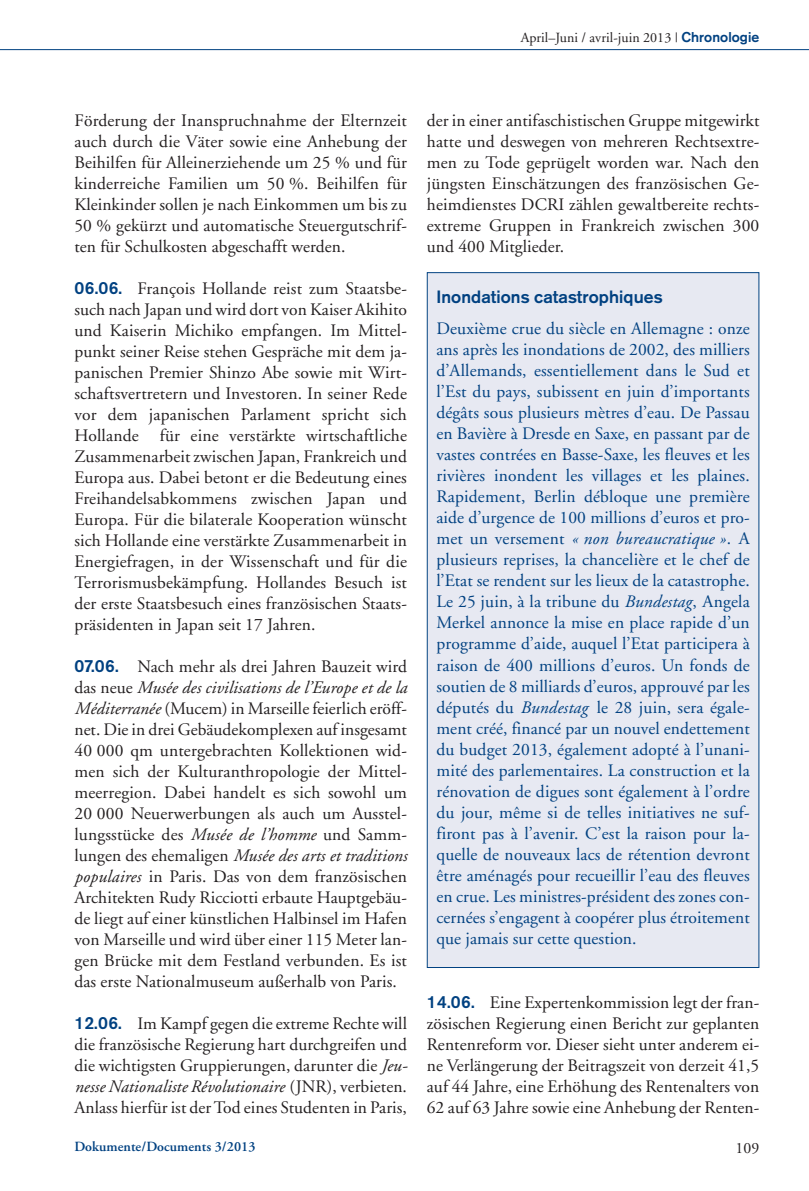
<style>
.page{position:relative;width:809px;height:1191px;background:#fff}
.page>*{position:absolute;margin:0;border:0;box-sizing:border-box;transform-origin:0 0}
.t1{font:17.5px/21px "Adobe Garamond";letter-spacing:.005em;color:#231f20;text-align:justify}
.t2{font:17.5px/21px "Adobe Garamond";letter-spacing:.005em;color:#014181;text-align:justify}
.t3{font:700 17.5px "Akzidenz Grotesk";letter-spacing:.005em;color:#014181}
.t4{font:15.75px "Adobe Garamond";color:#231f20}
.t5{font:14px "Adobe Garamond";letter-spacing:.005em;color:#231f20}
.t6{font:600 14px "Adobe Garamond";letter-spacing:.005em;color:#014181}
.s1{font-family:"Akzidenz Grotesk";font-weight:700;color:#014181}
.s2{font-family:"Akzidenz Grotesk BE";font-weight:500;color:#014181}
.s3{font-style:italic}
</style>
<div class="page">
<hr style="left:0;top:49px;width:809px;height:1px;background:#014181">
<div style="left:427px;top:273px;width:331px;height:694px;background:#e7e9f2"></div>
<p class="t5" style="left:520px;top:32px;width:240px">April–Juni / avril-juin 2013 | <span class="s1">Chronologie</span></p>
<p class="t1" style="left:74px;top:111px;width:334px">Förderung der Inanspruchnahme der Elternzeit auch durch die Väter sowie eine Anhebung der Beihilfen für Alleinerziehende um 25 % und für kinderreiche Familien um 50 %. Beihilfen für Kleinkinder sollen je nach Einkommen um bis zu 50 % gekürzt und automatische Steuergutschrif&shy;ten für Schulkosten abgeschafft werden.</p>
<p class="t1" style="left:74px;top:279px;width:334px"><span class="s2">06.06.</span> François Hollande reist zum Staatsbe&shy;such nach Japan und wird dort von Kaiser Akihito und Kaiserin Michiko empfangen. Im Mittel&shy;punkt seiner Reise stehen Gespräche mit dem ja&shy;panischen Premier Shinzo Abe sowie mit Wirt&shy;schaftsvertretern und Investoren. In seiner Rede vor dem japanischen Parlament spricht sich Hollande für eine verstärkte wirtschaftliche Zusammenarbeit zwischen Japan, Frankreich und Europa aus. Dabei betont er die Bedeutung eines Freihandelsabkommens zwischen Japan und Europa. Für die bilaterale Kooperation wünscht sich Hollande eine verstärkte Zusammenarbeit in Energiefragen, in der Wissenschaft und für die Terrorismusbekämpfung. Hollandes Besuch ist der erste Staatsbesuch eines französischen Staats&shy;präsidenten in Japan seit 17 Jahren.</p>
<p class="t1" style="left:74px;top:657px;width:334px"><span class="s2">07.06.</span> Nach mehr als drei Jahren Bauzeit wird das neue <span class="s3">Musée des civilisations de l’Europe et de la Méditerranée</span> (Mucem) in Marseille feierlich eröff&shy;net. Die in drei Gebäudekomplexen auf insgesamt 40 000 qm untergebrachten Kollektionen wid&shy;men sich der Kulturanthropologie der Mittel&shy;meerregion. Dabei handelt es sich sowohl um 20 000 Neuerwerbungen als auch um Ausstel&shy;lungsstücke des <span class="s3">Musée de l’homme</span> und Samm&shy;lungen des ehemaligen <span class="s3">Musée des arts et traditions populaires</span> in Paris. Das von dem französischen Architekten Rudy Ricciotti erbaute Hauptgebäu&shy;de liegt auf einer künstlichen Halbinsel im Hafen von Marseille und wird über einer 115 Meter lan&shy;gen Brücke mit dem Festland verbunden. Es ist das erste Nationalmuseum außerhalb von Paris.</p>
<p class="t1" style="left:74px;top:1014px;width:335px"><span class="s2">12.06.</span> Im Kampf gegen die extreme Rechte will die französische Regierung hart durchgreifen und die wichtigsten Gruppierungen, darunter die <span class="s3">Jeu&shy;nesse Nationaliste Révolutionaire</span> (JNR), verbieten.<br>Anlass hierfür ist derTod eines Studenten in Paris,</p>
<p class="t1" style="left:427px;top:111px;width:334px">der in einer antifaschistischen Gruppe mitgewirkt hatte und deswegen von mehreren Rechtsextre&shy;men zu Tode geprügelt worden war. Nach den jüngsten Einschätzungen des französischen Ge&shy;heimdienstes DCRI zählen gewaltbereite rechts&shy;extreme Gruppen in Frankreich zwischen 300 und 400 Mitglieder.</p>
<p class="t3" style="left:436px;top:290px;width:227px">Inondations catastrophiques</p>
<p class="t2" style="left:436px;top:320px;width:315px">Deuxième crue du siècle en Allemagne : onze ans après les inondations de 2002, des milliers d’Allemands, essentiellement dans le Sud et l’Est du pays, subissent en juin d’importants dégâts sous plusieurs mètres d’eau. De Passau en Bavière à Dresde en Saxe, en passant par de vastes contrées en Basse-Saxe, les fleuves et les rivières inondent les villages et les plaines.<br>Rapidement, Berlin débloque une première aide d’urgence de 100 millions d’euros et pro&shy;met un versement <span class="s3">« non bureaucratique »</span>. A plusieurs reprises, la chancelière et le chef de l’Etat se rendent sur les lieux de la catastrophe.<br>Le 25 juin, à la tribune du <span class="s3">Bundestag</span>, Angela Merkel annonce la mise en place rapide d’un programme d’aide, auquel l’Etat participera à raison de 400 millions d’euros. Un fonds de soutien de 8 milliards d’euros, approuvé par les députés du <span class="s3">Bundestag</span> le 28 juin, sera égale&shy;ment créé, financé par un nouvel endettement du budget 2013, également adopté à l’unani&shy;mité des parlementaires. La construction et la rénovation de digues sont également à l’ordre du jour, même si de telles initiatives ne suf&shy;firont pas à l’avenir. C’est la raison pour la&shy;quelle de nouveaux lacs de rétention devront être aménagés pour recueillir l’eau des fleuves en crue. Les ministres-président des zones con&shy;cernées s’engagent à coopérer plus étroitement que jamais sur cette question.</p>
<p class="t1" style="left:427px;top:993px;width:334px"><span class="s2">14.06.</span> Eine Expertenkommission legt der fran&shy;zösischen Regierung einen Bericht zur geplanten Rentenreform vor. Dieser sieht unter anderem ei&shy;ne Verlängerung der Beitragszeit von derzeit 41,5 auf 44 Jahre, eine Erhöhung des Rentenalters von 62 auf 63 Jahre sowie eine Anhebung der Renten-</p>
<p class="t6" style="left:74px;top:1140px;width:183px">Dokumente/Documents 3/2013</p>
<p class="t4" style="left:735px;top:1141px;width:25px">109</p>
</div>
